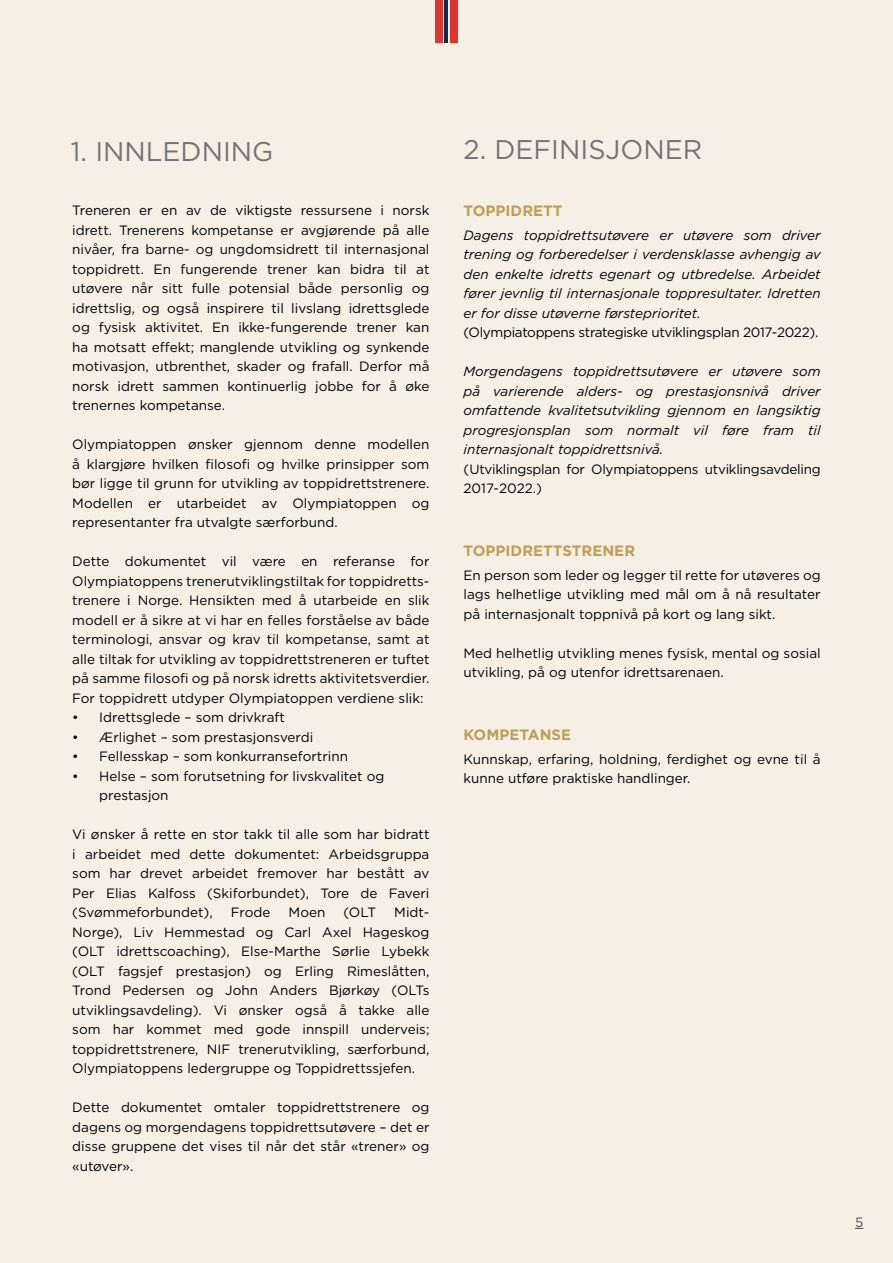
<style>
.page{position:relative;width:893px;height:1263px;background:#f5efe5}
.page>*{position:absolute;margin:0;border:0;box-sizing:border-box;transform-origin:0 0}
.t1{font:27px "Gotham";color:#747373}
.t2{font:700 15px "Gotham";color:#be9f56}
.t3{font:13.5px/19.5px "Gotham";color:#000;text-align:justify}
.t4{font:italic 13.5px/19.5px "Gotham";color:#000;text-align:justify}
.t5{font:13.5px/19.5px "Gotham";letter-spacing:-.02em;color:#000}
.t6{font:13.5px "Gotham";letter-spacing:-.025em;color:#000}
.t7{font:13.5px "Gotham";color:#4a4a49}
</style>
<div class="page">
<div style="left:450px;top:0;width:7px;height:43px;background:#e63329"></div>
<hr style="left:445px;top:0;width:3px;height:43px;background:#002e5f">
<div style="left:436px;top:0;width:7px;height:43px;background:#e63329"></div>
<h1 class="t1" style="left:71px;top:134px;width:204px">1. INNLEDNING</h1>
<p class="t3" style="left:72px;top:200px;width:359px">Treneren er en av de viktigste ressursene i norsk idrett. Trenerens kompetanse er avgjørende på alle nivåer, fra barne- og ungdomsidrett til internasjonal toppidrett. En fungerende trener kan bidra til at utøvere når sitt fulle potensial både personlig og idrettslig, og også inspirere til livslang idrettsglede og fysisk aktivitet. En ikke-fungerende trener kan ha motsatt effekt; manglende utvikling og synkende motivasjon, utbrenthet, skader og frafall. Derfor må norsk idrett sammen kontinuerlig jobbe for å øke trenernes kompetanse.</p>
<p class="t3" style="left:72px;top:434px;width:359px">Olympiatoppen ønsker gjennom denne modellen å klargjøre hvilken filosofi og hvilke prinsipper som bør ligge til grunn for utvikling av toppidrettstrenere.<br>Modellen er utarbeidet av Olympiatoppen og representanter fra utvalgte særforbund.</p>
<p class="t3" style="left:72px;top:551px;width:359px">Dette dokumentet vil være en referanse for Olympiatoppens trenerutviklingstiltak for toppidretts&shy;trenere i Norge. Hensikten med å utarbeide en slik modell er å sikre at vi har en felles forståelse av både terminologi, ansvar og krav til kompetanse, samt at alle tiltak for utvikling av toppidrettstreneren er tuftet på samme filosofi og på norsk idretts aktivitetsverdier.<br>For toppidrett utdyper Olympiatoppen verdiene slik:</p>
<p class="t3" style="left:72px;top:707px;width:214px">• Idrettsglede – som drivkraft</p>
<p class="t3" style="left:72px;top:727px;width:242px">• Ærlighet – som prestasjonsverdi</p>
<p class="t3" style="left:72px;top:746px;width:277px">• Fellesskap – som konkurransefortrinn</p>
<p class="t3" style="left:99px;top:766px;width:287px;text-indent:-27px">• Helse – som forutsetning for livskvalitet og prestasjon</p>
<p class="t3" style="left:72px;top:824px;width:359px">Vi ønsker å rette en stor takk til alle som har bidratt i arbeidet med dette dokumentet: Arbeidsgruppa som har drevet arbeidet fremover har bestått av Per Elias Kalfoss (Skiforbundet), Tore de Faveri (Svømmeforbundet),</p>
<p class="t3" style="left:72px;top:902px;width:359px;text-indent:322px">Midt-Norge), Liv Hemmestad og Carl Axel Hageskog (OLT idrettscoaching), Else-Marthe Sørlie Lybekk (OLT fagsjef prestasjon) og Erling Rimeslåtten, Trond Pedersen og John Anders Bjørkøy (OLTs utviklingsavdeling). Vi ønsker også å takke alle som har kommet med gode innspill underveis; toppidrettstrenere, NIF trenerutvikling, særforbund, Olympiatoppens ledergruppe og Toppidrettssjefen.</p>
<p class="t3" style="left:72px;top:1097px;width:359px">Dette dokumentet omtaler toppidrettstrenere og dagens og morgendagens toppidrettsutøvere – det er disse gruppene det vises til når det står «trener» og «utøver».</p>
<p class="t3" style="left:231px;top:902px;width:41px">Frode</p>
<p class="t3" style="left:289px;top:902px;width:38px">Moen</p>
<p class="t3" style="left:343px;top:902px;width:34px">(OLT</p>
<h1 class="t1" style="left:463px;top:132px;width:240px">2. DEFINISJONER</h1>
<p class="t2" style="left:463px;top:201px;width:101px">TOPPIDRETT</p>
<p class="t4" style="left:463px;top:225px;width:359px">Dagens toppidrettsutøvere er utøvere som driver trening og forberedelser i verdensklasse avhengig av den enkelte idretts egenart og utbredelse. Arbeidet fører jevnlig til internasjonale toppresultater. Idretten er for disse utøverne førsteprioritet.</p>
<p class="t6" style="left:463px;top:324px;width:356px">(Olympiatoppens strategiske utviklingsplan 2017-2022).</p>
<p class="t4" style="left:463px;top:362px;width:359px">Morgendagens toppidrettsutøvere er utøvere som på varierende alders- og prestasjonsnivå driver omfattende kvalitetsutvikling gjennom en langsiktig progresjonsplan som normalt vil føre fram til internasjonalt toppidrettsnivå.</p>
<p class="t5" style="left:463px;top:459px;width:359px">(Utviklingsplan for Olympiatoppens utviklingsavdeling<br>2017-2022.)</p>
<p class="t2" style="left:463px;top:541px;width:173px">TOPPIDRETTSTRENER</p>
<p class="t3" style="left:463px;top:565px;width:359px">En person som leder og legger til rette for utøveres og lags helhetlige utvikling med mål om å nå resultater på internasjonalt toppnivå på kort og lang sikt.</p>
<p class="t3" style="left:463px;top:643px;width:359px">Med helhetlig utvikling menes fysisk, mental og sosial utvikling, på og utenfor idrettsarenaen.</p>
<p class="t2" style="left:463px;top:725px;width:109px">KOMPETANSE</p>
<p class="t3" style="left:463px;top:749px;width:359px">Kunnskap, erfaring, holdning, ferdighet og evne til å kunne utføre praktiske handlinger.</p>
<p class="t7" style="left:855px;top:1213px;width:10px">5</p>
</div>
